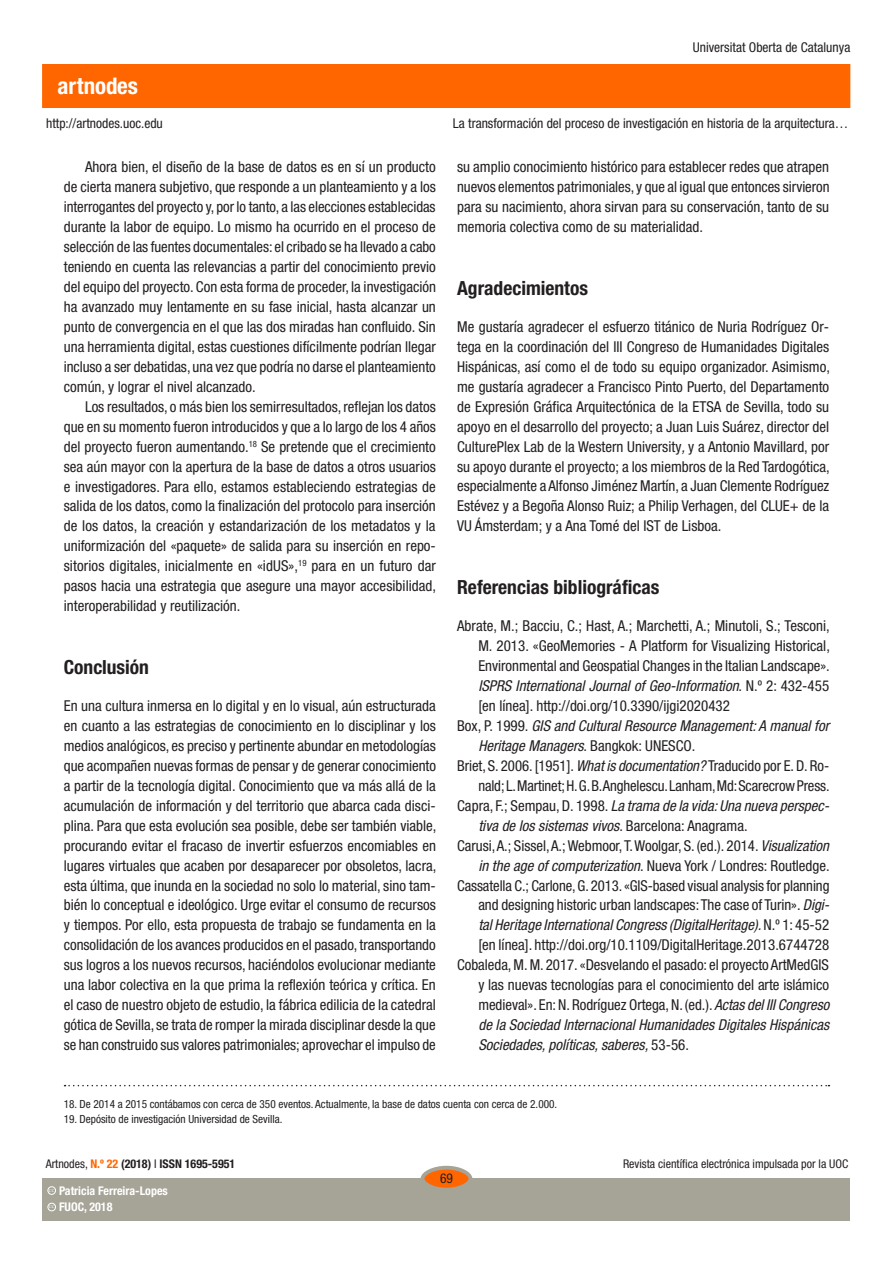
<style>
.page{position:relative;width:893px;height:1263px;background:#fff}
.page>*{position:absolute;margin:0;border:0;box-sizing:border-box;transform-origin:0 0}
.t1{font:700 condensed 22.95px "Helvetica Neue LT Std";color:#fff}
.SUBTITOLS{font:700 condensed 19.5px "Helvetica Neue LT Std";color:#231f20}
.text_general_primerp{font:condensed 15px/20px "Helvetica Neue LT Std";color:#231f20;text-align:justify}
.text_general{font:condensed 15px/20px "Helvetica Neue LT Std";color:#231f20;text-align:justify}
.BIBLIOGRAFIA{font:condensed 15px/20px "Helvetica Neue LT Std";color:#231f20;text-align:justify}
.BIBLIOGRAFIA-2{font:italic condensed 15px/20px "Helvetica Neue LT Std";color:#231f20}
.t2{font:condensed 13.5px "Helvetica Neue LT Std";color:#231f20}
.t3{font:condensed 12px "Helvetica Neue LT Std";color:#231f20}
.t4{font:700 condensed 12px "Helvetica Neue LT Std";color:#231f20}
.t5{font:700 condensed 12px "Helvetica Neue LT Std";color:#fff}
._04_NOTAS1{font:condensed 11.25px "Helvetica Neue LT Std";color:#231f20}
._05_NOTASRESTO{font:condensed 11.25px "Helvetica Neue LT Std";color:#231f20}
.t6{font:600 3.9px "Adobe Caslon Pro";color:#fff}
.s1{font-style:italic}
.s2{font-style:normal}
.s3{font-weight:400}
.s4{color:#f60}
</style>
<div class="page">
<div style="left:43px;top:65px;width:807px;height:42px;background:#f60"></div>
<div style="left:43px;top:1178px;width:807px;height:42px;background:#a6a397"></div>
<div style="left:422px;top:1168px;width:48px;height:21px;background:#f60;border-radius:50%"></div>
<div style="left:421px;top:1166px;width:51px;height:25px;border:4px solid #a6a397;border-radius:50%"></div>
<div style="left:48px;top:1203px;width:8px;height:8px;border:1px solid #fff;border-radius:50%"></div>
<div style="left:48px;top:1186px;width:8px;height:8px;border:1px solid #fff;border-radius:50%"></div>
<svg style="left:65px;top:1085px;width:764px;height:1px"></svg>
<h1 class="t1" style="left:58px;top:72px;width:82px">artnodes</h1>
<p class="t2" style="left:46px;top:115px;width:118px">http://artnodes.uoc.edu</p>
<p class="text_general" style="left:64px;top:157px;width:374px;text-indent:21px">Ahora bien, el diseño de la base de datos es en sí un producto de cierta manera subjetivo, que responde a un planteamiento y a los interrogantes del proyecto y, por lo tanto, a las elecciones establecidas durante la labor de equipo. Lo mismo ha ocurrido en el proceso de selección de las fuentes documentales: el cribado se ha llevado a cabo teniendo en cuenta las relevancias a partir del conocimiento previo del equipo del proyecto. Con esta forma de proceder, la investigación ha avanzado muy lentamente en su fase inicial, hasta alcanzar un punto de convergencia en el que las dos miradas han confluido. Sin una herramienta digital, estas cuestiones difícilmente podrían llegar incluso a ser debatidas, una vez que podría no darse el planteamiento común, y lograr el nivel alcanzado.</p>
<p class="text_general" style="left:64px;top:396px;width:374px;text-indent:21px">Los resultados, o más bien los semirresultados, reflejan los datos que en su momento fueron introducidos y que a lo largo de los 4 años del proyecto fueron aumentando.<sup>18</sup> Se pretende que el crecimiento sea aún mayor con la apertura de la base de datos a otros usuarios e investigadores. Para ello, estamos estableciendo estrategias de salida de los datos, como la finalización del protocolo para inserción de los datos, la creación y estandarización de los metadatos y la uniformización del «paquete» de salida para su inserción en repo&shy;sitorios digitales, inicialmente en «idUS»,<sup>19</sup> para en un futuro dar pasos hacia una estrategia que asegure una mayor accesibilidad, interoperabilidad y reutilización.</p>
<p class="SUBTITOLS" style="left:64px;top:655px;width:87px">Conclusión</p>
<p class="text_general_primerp" style="left:64px;top:695px;width:374px">En una cultura inmersa en lo digital y en lo visual, aún estructurada en cuanto a las estrategias de conocimiento en lo disciplinar y los medios analógicos, es preciso y pertinente abundar en metodologías que acompañen nuevas formas de pensar y de generar conocimiento a partir de la tecnología digital. Conocimiento que va más allá de la acumulación de información y del territorio que abarca cada disci&shy;plina. Para que esta evolución sea posible, debe ser también viable, procurando evitar el fracaso de invertir esfuerzos encomiables en lugares virtuales que acaben por desaparecer por obsoletos, lacra, esta última, que inunda en la sociedad no solo lo material, sino tam&shy;bién lo conceptual e ideológico. Urge evitar el consumo de recursos y tiempos. Por ello, esta propuesta de trabajo se fundamenta en la consolidación de los avances producidos en el pasado, transportando sus logros a los nuevos recursos, haciéndolos evolucionar mediante una labor colectiva en la que prima la reflexión teórica y crítica. En el caso de nuestro objeto de estudio, la fábrica edilicia de la catedral gótica de Sevilla, se trata de romper la mirada disciplinar desde la que se han construido sus valores patrimoniales; aprovechar el impulso de</p>
<p class="t2" style="left:693px;top:40px;width:159px">Universitat Oberta de Catalunya</p>
<p class="t2" style="left:453px;top:115px;width:397px">La transformación del proceso de investigación en historia de la arquitectura…</p>
<p class="text_general_primerp" style="left:457px;top:157px;width:374px">su amplio conocimiento histórico para establecer redes que atrapen nuevos elementos patrimoniales, y que al igual que entonces sirvieron para su nacimiento, ahora sirvan para su conservación, tanto de su memoria colectiva como de su materialidad.</p>
<p class="SUBTITOLS" style="left:457px;top:276px;width:132px">Agradecimientos</p>
<p class="text_general_primerp" style="left:457px;top:316px;width:374px">Me gustaría agradecer el esfuerzo titánico de Nuria Rodríguez Or&shy;tega en la coordinación del III Congreso de Humanidades Digitales Hispánicas, así como el de todo su equipo organizador. Asimismo, me gustaría agradecer a Francisco Pinto Puerto, del Departamento de Expresión Gráfica Arquitectónica de la ETSA de Sevilla, todo su apoyo en el desarrollo del proyecto; a Juan Luis Suárez, director del CulturePlex Lab de la Western University<span class="s1">,</span> y a Antonio Mavillard, por su apoyo durante el proyecto; a los miembros de la Red Tardogótica, especialmente a Alfonso Jiménez Martín, a Juan Clemente Rodríguez Estévez y a Begoña Alonso Ruiz; a Philip Verhagen, del CLUE+ de la VU Ámsterdam; y a Ana Tomé del IST de Lisboa.</p>
<p class="SUBTITOLS" style="left:457px;top:575px;width:204px">Referencias bibliográficas</p>
<p class="BIBLIOGRAFIA" style="left:478px;top:616px;width:353px;text-indent:-21px">Abrate, M.; Bacciu, C.; Hast, A.; Marchetti, A.; Minutoli, S.; Tesconi, M. 2013. «GeoMemories - A Platform for Visualizing Historical, Environmental and Geospatial Changes in the Italian Landscape».<br><span class="s1">ISPRS International Journal of Geo-Information</span>. N.º 2: 432-455 [en línea]. http://doi.org/10.3390/ijgi2020432</p>
<p class="BIBLIOGRAFIA-2" style="left:478px;top:716px;width:352px;text-indent:-21px"><span class="s2">Box, P. 1999.</span> GIS and Cultural Resource Management: A manual for<br>Heritage Managers<span class="s2">. Bangkok: UNESCO.</span></p>
<p class="BIBLIOGRAFIA" style="left:457px;top:755px;width:374px;text-align:right">Briet, S. 2006. [1951]. <span class="s1">What is documentation?</span> Traducido por E. D. Ro&shy;nald; L. Martinet; H. G. B. Anghelescu. Lanham, Md: Scarecrow Press.</p>
<p class="BIBLIOGRAFIA-2" style="left:478px;top:796px;width:353px;text-indent:-21px"><span class="s2">Capra, F.; Sempau, D. 1998.</span> La trama de la vida: Una nueva perspec&shy;tiva de los sistemas vivos<span class="s2">. Barcelona: Anagrama.</span></p>
<p class="BIBLIOGRAFIA" style="left:457px;top:835px;width:374px;text-align:right">Carusi, A.; Sissel, A.; Webmoor, T. Woolgar, S. (ed.). 2014. <span class="s1">Visualization in the age of computerization</span>. Nueva York / Londres: Routledge.</p>
<p class="BIBLIOGRAFIA" style="left:478px;top:875px;width:353px;text-indent:-21px">Cassatella C.; Carlone, G. 2013. «GIS-based visual analysis for planning and designing historic urban landscapes: The case of Turin». <span class="s1">Digi&shy;tal Heritage International Congress (DigitalHeritage).</span> N.º 1: 45-52 [en línea]. http://doi.org/10.1109/DigitalHeritage.2013.6744728</p>
<p class="BIBLIOGRAFIA" style="left:478px;top:955px;width:352px;text-indent:-21px">Cobaleda, M. M. 2017. «Desvelando el pasado: el proyecto ArtMedGIS y las nuevas tecnologías para el conocimiento del arte islámico medieval». En: N. Rodríguez Ortega, N. (ed.). <span class="s1">Actas del III Congreso de la Sociedad Internacional Humanidades Digitales Hispánicas Sociedades, políticas, saberes,</span> 53-56.</p>
<p class="_04_NOTAS1" style="left:64px;top:1097px;width:495px">18. De 2014 a 2015 contábamos con cerca de 350 eventos. Actualmente, la base de datos cuenta con cerca de 2.000.</p>
<p class="_05_NOTASRESTO" style="left:64px;top:1112px;width:220px">19. Depósito de investigación Universidad de Sevilla.</p>
<p class="t4" style="left:46px;top:1157px;width:191px"><span class="s3">Artnodes,</span> <span class="s4">N.º 22</span> (2018) <span class="s3">I</span> ISSN 1695-5951</p>
<p class="t6" style="left:49px;top:1205px;width:7px">CC</p>
<p class="t5" style="left:59px;top:1200px;width:55px">FUOC, 2018</p>
<p class="t5" style="left:59px;top:1183px;width:110px">Patricia Ferreira-Lopes</p>
<p class="t6" style="left:49px;top:1188px;width:7px">CC</p>
<p class="t2" style="left:440px;top:1171px;width:14px">69</p>
<p class="t3" style="left:623px;top:1157px;width:227px">Revista científica electrónica impulsada por la UOC</p>
</div>
